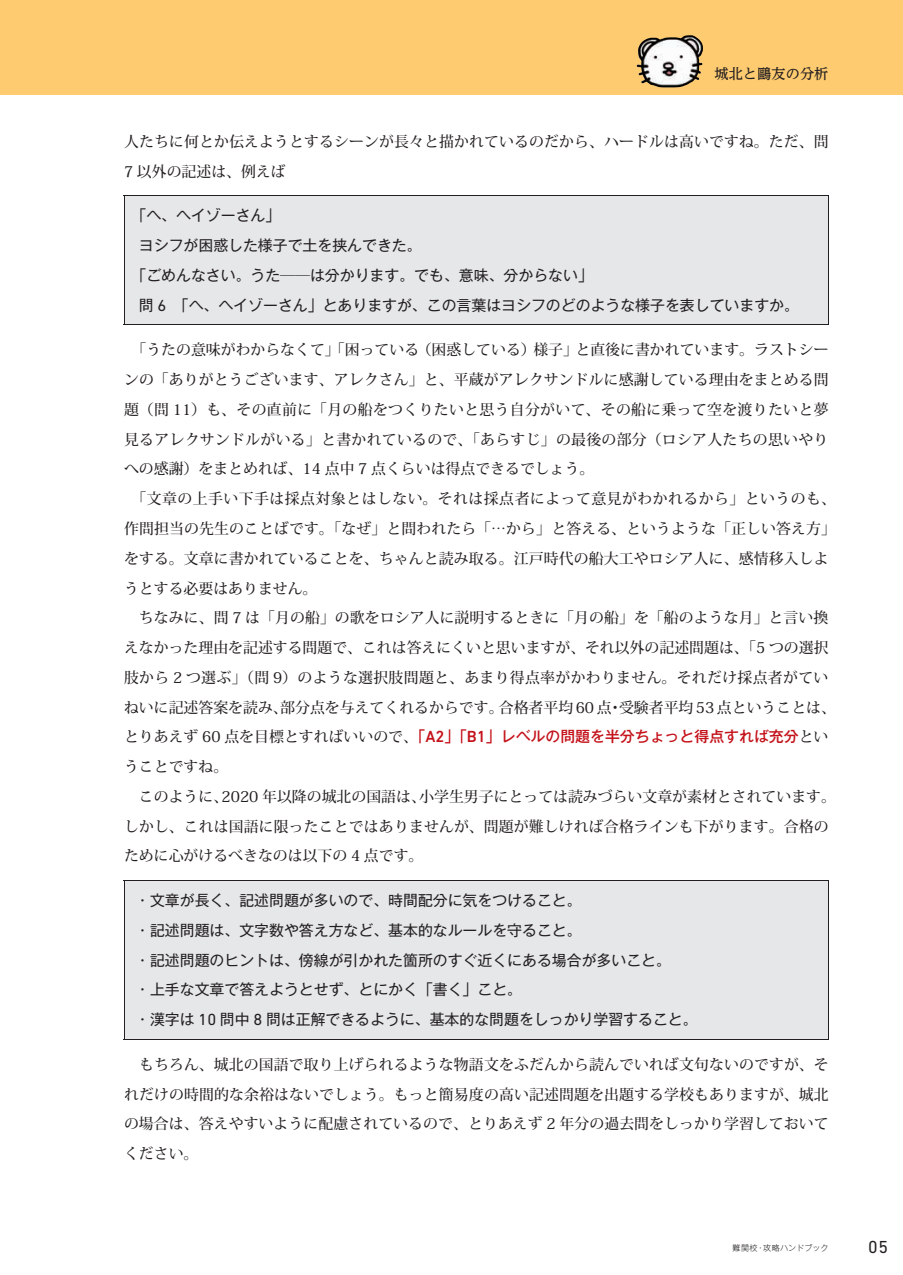
<style>
.page{position:relative;width:903px;height:1275px;background:#fff}
.page>*{position:absolute;margin:0;border:0;box-sizing:border-box;transform-origin:0 0}
.t1{font:17.68px "DIN Next LT Pro";color:#231f20}
.t2{font:14.88px/29.8px "Koz Min Pr 6 N Medium 90 msp RKSJ H";letter-spacing:.01em;color:#231f20}
.t3{font:14.88px/29.8px "Gothic MB101 Pro Regular 90 msp RKSJ H";color:#231f20}
.t4{font:14.88px "Gothic MB101 Pro Medium 90 msp RKSJ H";color:#c4121a}
.t5{font:14.88px "Koz Min Pr 6 N Medium 90 msp RKSJ H";letter-spacing:.03em;color:#231f20}
.t6{font:14.17px "Reim Ythz Pro Medium 90 msp RKSJ H";color:#231f20}
.t7{font:8.05px "Gothic MB101 Pro Light 90 msp RKSJ H";color:#231f20}
.s1{font-family:"DIN Next LT Pro";font-size:16.45px}
.s2{font-family:"Koz Min Pr 6 N Medium 90 msp RKSJ H";color:#231f20}
.s3{font-family:"DIN Next LT Pro";font-weight:500;font-size:16.45px}
</style>
<div class="page">
<div style="left:0;top:0;width:903px;height:94px;background:#fecb70"></div>
<img style="left:637px;top:36px;width:65px;height:52px">
<div style="left:124px;top:196px;width:704px;height:129px;background:#e6e7e9"></div>
<hr style="left:124px;top:196px;width:705px;height:1px;background:#231f20">
<hr style="left:124px;top:196px;width:1px;height:129px;background:#231f20">
<hr style="left:828px;top:196px;width:1px;height:129px;background:#231f20">
<hr style="left:124px;top:325px;width:705px;height:1px;background:#231f20">
<div style="left:124px;top:881px;width:704px;height:158px;background:#e6e7e9"></div>
<hr style="left:124px;top:880px;width:705px;height:1px;background:#231f20">
<hr style="left:124px;top:881px;width:1px;height:158px;background:#231f20">
<hr style="left:828px;top:881px;width:1px;height:158px;background:#231f20">
<hr style="left:124px;top:1039px;width:705px;height:1px;background:#231f20">
<p class="t6" style="left:714px;top:68px;width:116px">城北と鷗友の分析</p>
<p class="t2" style="left:124px;top:129px;width:706px">人たちに何とか伝えようとするシーンが長々と描かれているのだから、ハードルは高いですね。ただ、問<br>7 以外の記述は、例えば</p>
<p class="t3" style="left:131px;top:203px;width:150px">「ヘ、ヘイゾーさん」</p>
<p class="t3" style="left:139px;top:233px;width:284px">ヨシフが困惑した様子で土を挟んできた。</p>
<p class="t3" style="left:131px;top:263px;width:463px">「ごめんなさい。うた──は分かります。でも、意味、分からない」</p>
<p class="t3" style="left:139px;top:292px;width:661px">問 <span class="s1">6</span>　「ヘ、ヘイゾーさん」とありますが、この言葉はヨシフのどのような様子を表していますか。</p>
<p class="t2" style="left:124px;top:337px;width:706px">　「うたの意味がわからなくて」「困っている（困惑している）様子」と直後に書かれています。ラストシー</p>
<p class="t2" style="left:124px;top:367px;width:706px">ンの「ありがとうございます、アレクさん」と、平蔵がアレクサンドルに感謝している理由をまとめる問</p>
<p class="t2" style="left:124px;top:396px;width:706px">題（問 11）も、その直前に「月の船をつくりたいと思う自分がいて、その船に乗って空を渡りたいと夢</p>
<p class="t2" style="left:124px;top:426px;width:706px">見るアレクサンドルがいる」と書かれているので、「あらすじ」の最後の部分（ロシア人たちの思いやり</p>
<p class="t2" style="left:124px;top:456px;width:472px">への感謝）をまとめれば、14 点中 7 点くらいは得点できるでしょう。</p>
<p class="t5" style="left:131px;top:493px;width:706px">「文章の上手い下手は採点対象とはしない。それは採点者によって意見がわかれるから」というのも、</p>
<p class="t2" style="left:124px;top:516px;width:713px">作問担当の先生のことばです。「なぜ」と問われたら「…から」と答える、というような「正しい答え方」</p>
<p class="t2" style="left:124px;top:545px;width:706px">をする。文章に書かれていることを、ちゃんと読み取る。江戸時代の船大工やロシア人に、感情移入しよ</p>
<p class="t2" style="left:124px;top:575px;width:195px">うとする必要はありません。</p>
<p class="t2" style="left:124px;top:605px;width:706px">　ちなみに、問 7 は「月の船」の歌をロシア人に説明するときに「月の船」を「船のような月」と言い換</p>
<p class="t2" style="left:124px;top:635px;width:706px">えなかった理由を記述する問題で、これは答えにくいと思いますが、それ以外の記述問題は、「5 つの選択</p>
<p class="t2" style="left:124px;top:664px;width:706px">肢から 2 つ選ぶ」（問 9）のような選択肢問題と、あまり得点率がかわりません。それだけ採点者がてい</p>
<p class="t2" style="left:124px;top:694px;width:713px">ねいに記述答案を読み、部分点を与えてくれるからです。合格者平均 60 点・受験者平均 53 点ということは、</p>
<p class="t4" style="left:124px;top:731px;width:706px"><span class="s2">とりあえず 60 点を目標とすればいいので、</span>「<span class="s3">A2</span>」「<span class="s3">B1</span>」レベルの問題を半分ちょっと得点すれば充分<span class="s2">とい</span></p>
<p class="t2" style="left:124px;top:754px;width:713px">うことですね。<br>　このように、2020 年以降の城北の国語は、小学生男子にとっては読みづらい文章が素材とされています。しかし、これは国語に限ったことではありませんが、問題が難しければ合格ラインも下がります。合格のために心がけるべきなのは以下の 4 点です。</p>
<p class="t3" style="left:135px;top:888px;width:564px">・文章が長く、記述問題が多いので、時間配分に気をつけること。<br>・記述問題は、文字数や答え方など、基本的なルールを守ること。<br>・記述問題のヒントは、傍線が引かれた箇所のすぐ近くにある場合が多いこと。<br>・上手な文章で答えようとせず、とにかく「書く」こと。<br>・漢字は <span class="s1">10</span> 問中 <span class="s1">8</span> 問は正解できるように、基本的な問題をしっかり学習すること。</p>
<p class="t2" style="left:124px;top:1051px;width:706px;text-align:justify">　もちろん、城北の国語で取り上げられるような物語文をふだんから読んでいれば文句ないのですが、それだけの時間的な余裕はないでしょう。もっと簡易度の高い記述問題を出題する学校もありますが、城北の場合は、答えやすいように配慮されているので、とりあえず 2 年分の過去問をしっかり学習しておいてください。</p>
<p class="t7" style="left:732px;top:1245px;width:97px">難関校・攻略ハンドブック</p>
<p class="t1" style="left:868px;top:1237px;width:21px">05</p>
</div>
